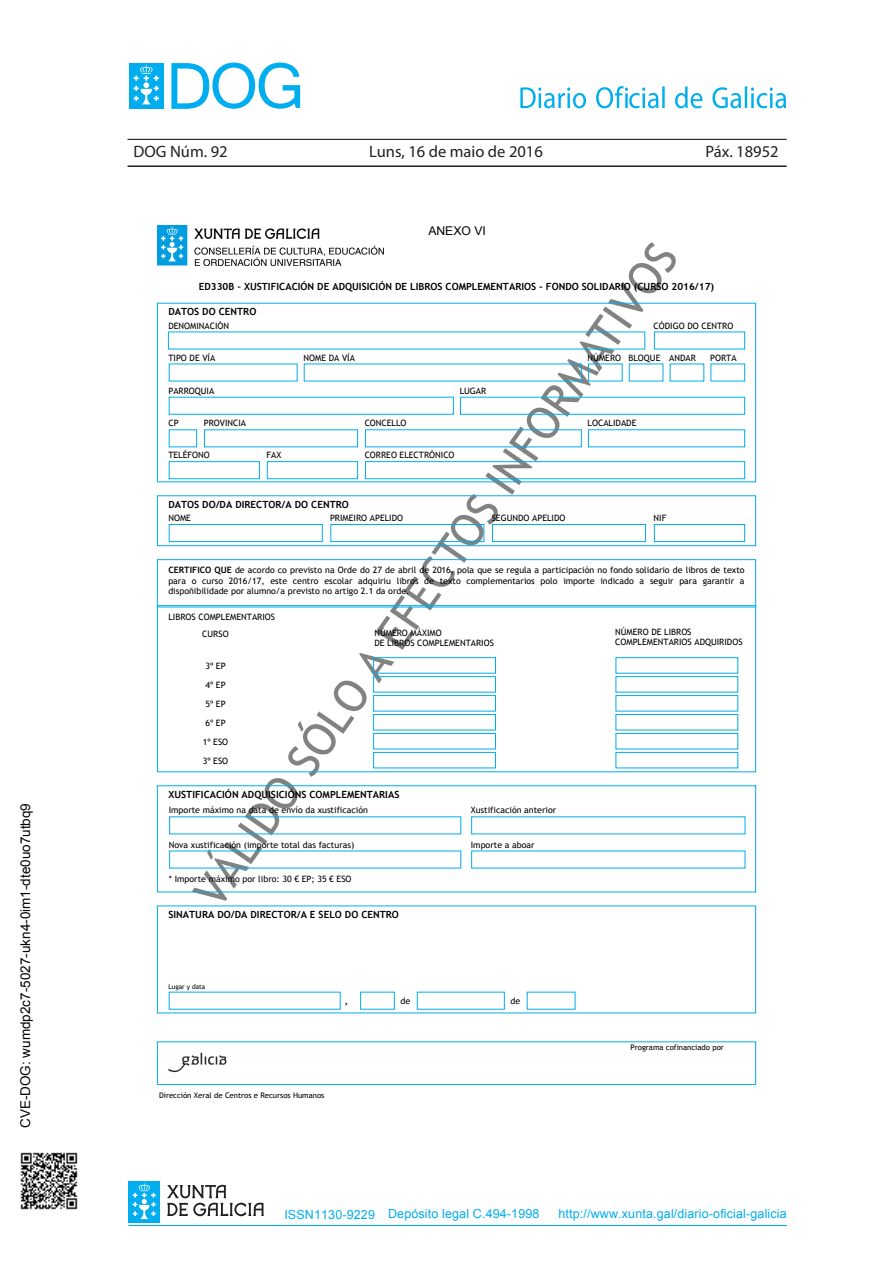
<style>
.page{position:relative;width:893px;height:1263px;background:#fff}
.page>*{position:absolute;margin:0;border:0;box-sizing:border-box;transform-origin:0 0}
.t1{font:16.5px "Myriad Pro";color:#231f20}
.t2{font:13.5px "font 000000001 cedfe 26";color:#000}
.t3{font:12.6px "Arial";letter-spacing:.01em;color:#00aeef}
.t4{font:12px "Arial";color:#000}
.t5{font:700 9.9px "Trebuchet MS";color:#000}
.t6{font:8.7px/18.9px "Trebuchet MS";color:#000}
.t7{font:700 8.7px "Trebuchet MS";color:#000}
.t8{font:7.65px "Trebuchet MS";color:#000}
.t9{font:6.6px "Trebuchet MS";color:#000}
.s1{font-weight:700}
</style>
<div class="page">
<hr style="left:128px;top:139px;width:659px;height:1px;background:#231f20">
<hr style="left:128px;top:165px;width:659px;height:2px;background:#231f20">
<svg style="left:520px;top:86px;width:266px;height:22px"></svg>
<div style="left:129px;top:63px;width:35px;height:46px;background:#00aeef"></div>
<svg style="left:134px;top:65px;width:25px;height:39px"></svg>
<svg style="left:171px;top:63px;width:129px;height:46px"></svg>
<hr style="left:129px;top:1225px;width:658px;height:1px;background:#00aeef">
<div style="left:129px;top:1181px;width:31px;height:42px;background:#00aeef"></div>
<svg style="left:133px;top:1183px;width:23px;height:36px"></svg>
<svg style="left:167px;top:1185px;width:97px;height:32px"></svg>
<img style="left:157px;top:225px;width:554px;height:681px">
<img style="left:157px;top:226px;width:226px;height:40px">
<div style="left:157px;top:1041px;width:599px;height:44px;border:1px solid #00adee"></div>
<img style="left:168px;top:1052px;width:59px;height:21px">
<div style="left:157px;top:559px;width:599px;height:48px;border:1px solid #00adee"></div>
<div style="left:157px;top:495px;width:599px;height:51px;border:1px solid #00adee"></div>
<div style="left:169px;top:524px;width:154px;height:18px;border:1px solid #00adef"></div>
<div style="left:331px;top:524px;width:153px;height:18px;border:1px solid #00adef"></div>
<div style="left:492px;top:524px;width:154px;height:18px;border:1px solid #00adef"></div>
<div style="left:654px;top:524px;width:91px;height:18px;border:1px solid #00adef"></div>
<div style="left:169px;top:461px;width:91px;height:18px;border:1px solid #00adef"></div>
<div style="left:267px;top:461px;width:91px;height:18px;border:1px solid #00adef"></div>
<div style="left:365px;top:461px;width:380px;height:18px;border:1px solid #00adef"></div>
<div style="left:157px;top:605px;width:599px;height:167px;border:1px solid #00adee"></div>
<div style="left:373px;top:657px;width:123px;height:16px;border:1px solid #00adef"></div>
<div style="left:373px;top:676px;width:123px;height:16px;border:1px solid #00adef"></div>
<div style="left:373px;top:695px;width:123px;height:16px;border:1px solid #00adef"></div>
<div style="left:373px;top:714px;width:123px;height:16px;border:1px solid #00adef"></div>
<div style="left:373px;top:733px;width:123px;height:16px;border:1px solid #00adef"></div>
<div style="left:373px;top:752px;width:123px;height:16px;border:1px solid #00adef"></div>
<div style="left:616px;top:657px;width:122px;height:16px;border:1px solid #00adef"></div>
<div style="left:616px;top:676px;width:122px;height:16px;border:1px solid #00adef"></div>
<div style="left:616px;top:695px;width:122px;height:16px;border:1px solid #00adef"></div>
<div style="left:616px;top:714px;width:122px;height:16px;border:1px solid #00adef"></div>
<div style="left:616px;top:733px;width:122px;height:16px;border:1px solid #00adef"></div>
<div style="left:616px;top:752px;width:122px;height:16px;border:1px solid #00adef"></div>
<div style="left:360px;top:992px;width:35px;height:17px;border:1px solid #00adef"></div>
<img style="left:20px;top:1152px;width:58px;height:58px">
<h2 class="t2" style="left:18px;top:1128px;width:326px;rotate:-90deg">CVE-DOG: wumdp2c7-5027-ukn4-0im1-dte0uo7utbq9</h2>
<h1 class="t1" style="left:134px;top:141px;width:96px">DOG Núm. 92</h1>
<h1 class="t1" style="left:369px;top:141px;width:175px">Luns, 16 de maio de 2016</h1>
<h1 class="t1" style="left:705px;top:141px;width:75px">Páx. 18952</h1>
<h3 class="t4" style="left:428px;top:224px;width:59px">ANEXO VI</h3>
<p class="t5" style="left:199px;top:280px;width:517px">ED330B – XUSTIFICACIÓN DE ADQUISICIÓN DE LIBROS COMPLEMENTARIOS - FONDO SOLIDARIO (CURSO 2016/17)</p>
<p class="t5" style="left:168px;top:306px;width:89px">DATOS DO CENTRO</p>
<p class="t6" style="left:168px;top:316px;width:62px">DENOMINACIÓN</p>
<p class="t6" style="left:654px;top:316px;width:81px">CÓDIGO DO CENTRO</p>
<p class="t6" style="left:168px;top:348px;width:48px">TIPO DE VÍA</p>
<p class="t6" style="left:303px;top:348px;width:53px">NOME DA VÍA</p>
<p class="t6" style="left:588px;top:348px;width:110px">NÚMERO BLOQUE ANDAR</p>
<p class="t6" style="left:710px;top:348px;width:28px">PORTA</p>
<p class="t6" style="left:168px;top:381px;width:47px">PARROQUIA</p>
<p class="t6" style="left:460px;top:381px;width:28px">LUGAR</p>
<p class="t6" style="left:168px;top:414px;width:12px">CP</p>
<p class="t6" style="left:204px;top:414px;width:44px">PROVINCIA</p>
<p class="t6" style="left:365px;top:414px;width:43px">CONCELLO</p>
<p class="t6" style="left:588px;top:414px;width:50px">LOCALIDADE</p>
<p class="t6" style="left:168px;top:446px;width:43px">TELÉFONO</p>
<p class="t6" style="left:267px;top:446px;width:16px">FAX</p>
<p class="t6" style="left:365px;top:446px;width:91px">CORREO ELECTRÓNICO</p>
<p class="t5" style="left:168px;top:498px;width:182px">DATOS DO/DA DIRECTOR/A DO CENTRO</p>
<p class="t6" style="left:168px;top:509px;width:24px">NOME</p>
<p class="t6" style="left:330px;top:509px;width:75px">PRIMEIRO APELIDO</p>
<p class="t6" style="left:492px;top:509px;width:75px">SEGUNDO APELIDO</p>
<p class="t6" style="left:654px;top:509px;width:14px">NIF</p>
<p class="t6" style="left:168px;top:565px;width:578px;line-height:10.5px;text-align:justify"><span class="s1">CERTIFICO QUE</span> de acordo co previsto na Orde do 27 de abril de 2016, pola que se regula a participación no fondo solidario de libros de texto para o curso 2016/17, este centro escolar adquiriu libros de texto complementarios polo importe indicado a seguir para garantir a dispoñibilidade por alumno/a previsto no artigo 2.1 da orde.</p>
<p class="t6" style="left:202px;top:609px;width:74px;line-height:16.8px;text-indent:-34px">LIBROS COMPLEMENTARIOS<br>CURSO</p>
<p class="t6" style="left:203px;top:656px;width:27px;text-align:center">3º EP<br>4º EP<br>5º EP<br>6º EP<br>1º ESO<br>3º ESO</p>
<p class="t6" style="left:374px;top:627px;width:121px;line-height:10.5px">NÚMERO MÁXIMO<br>DE LIBROS COMPLEMENTARIOS</p>
<p class="t6" style="left:615px;top:626px;width:129px;line-height:10.5px">NÚMERO DE LIBROS<br>COMPLEMENTARIOS ADQUIRIDOS</p>
<p class="t5" style="left:168px;top:788px;width:233px">XUSTIFICACIÓN ADQUISICIÓNS COMPLEMENTARIAS</p>
<p class="t6" style="left:169px;top:801px;width:201px">Importe máximo na data de envío da xustificación</p>
<p class="t6" style="left:471px;top:801px;width:87px">Xustificación anterior</p>
<p class="t6" style="left:169px;top:835px;width:187px">Nova xustificación (importe total das facturas)</p>
<p class="t6" style="left:471px;top:835px;width:65px">Importe a aboar</p>
<p class="t6" style="left:169px;top:869px;width:184px">* Importe máximo por libro: 30 € EP; 35 € ESO</p>
<p class="t5" style="left:168px;top:908px;width:232px">SINATURA DO/DA DIRECTOR/A E SELO DO CENTRO</p>
<p class="t9" style="left:168px;top:983px;width:38px">Lugar y data</p>
<p class="t7" style="left:345px;top:996px;width:5px">,</p>
<p class="t8" style="left:159px;top:1091px;width:167px">Dirección Xeral de Centros e Recursos Humanos</p>
<p class="t6" style="left:401px;top:991px;width:11px">de</p>
<p class="t6" style="left:510px;top:991px;width:11px">de</p>
<p class="t8" style="left:630px;top:1042px;width:95px">Programa cofinanciado por</p>
<h3 class="t3" style="left:284px;top:1207px;width:257px">ISSN1130-9229 Depósito legal C.494-1998</h3>
<h3 class="t3" style="left:558px;top:1207px;width:230px">http://www.xunta.gal/diario-oficial-galicia</h3>
</div>
